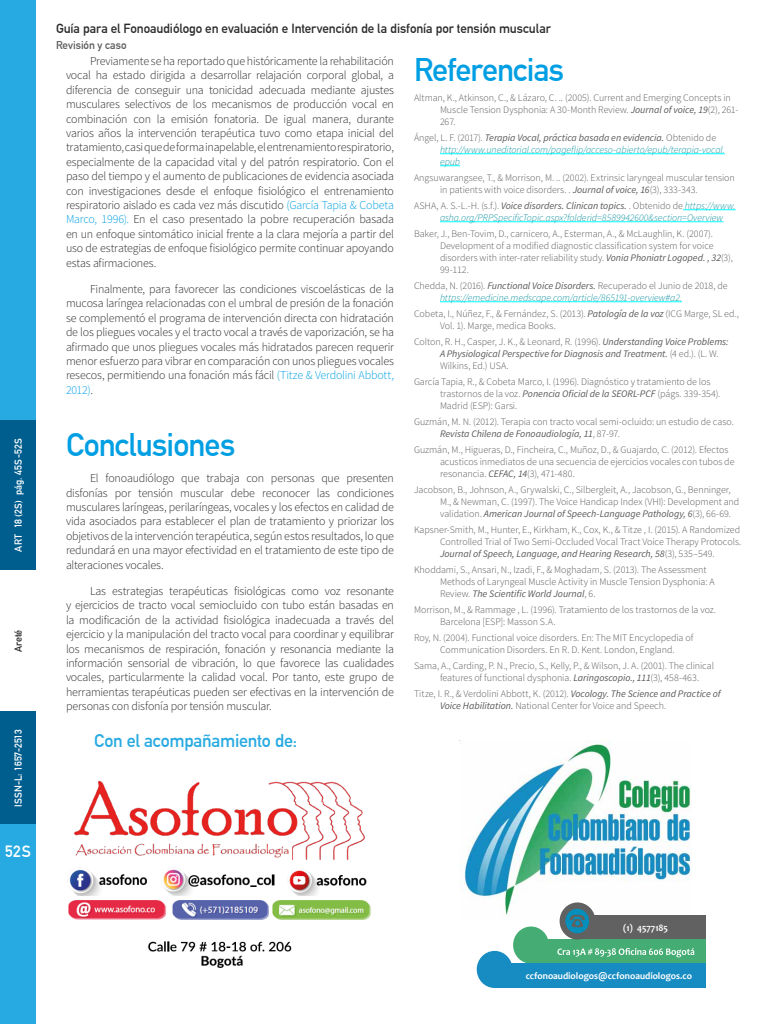
<style>
.page{position:relative;width:768px;height:1024px;background:#fff}
.page>*{position:absolute;margin:0;border:0;box-sizing:border-box;transform-origin:0 0}
.t1{font:700 32px "DIN Alternate";letter-spacing:-.03em;color:#009fe3}
.t2{font:700 18px "DIN Alternate";letter-spacing:-.015em;color:#27aae1}
.t3{font:700 16px "DIN Alternate";color:#fff}
.t4{font:700 13px "DIN Alternate";letter-spacing:-.01em;color:#2a2a2a}
.t5{font:300 12px/14.4px "Source Sans Pro";letter-spacing:-.015em;color:#2a2a2a;text-align:justify}
.t6{font:700 11.1px "DIN Alternate";color:#5a5a5a}
.t7{font:300 10px/12px "Source Sans Pro";letter-spacing:-.005em;color:#5a5a5a}
.t8{font:italic 300 10px/12px "Source Sans Pro";letter-spacing:-.005em;color:#09909f}
.t9{font:italic 10px/12px "Source Sans Pro";letter-spacing:-.005em;color:#5a5a5a}
.t10{font:700 10px "DIN Alternate";letter-spacing:.015em;color:#fff}
.t11{font:700 10px "DIN Alternate";color:#2a2a2a}
.t12{font:700 9.8px "Candara";color:#fff}
.s1{color:#009fe3}
.s2{font-weight:400;font-style:italic}
.s3{font-style:normal;color:#5a5a5a}
.s4{font-weight:400;color:#5a5a5a}
.s5{font-weight:300;font-style:normal}
</style>
<div class="page">
<hr style="left:440px;top:154px;width:285px;height:1px;background:#0ff">
<svg style="left:440px;top:166px;width:20px;height:1px"></svg>
<hr style="left:683px;top:210px;width:53px;height:1px;background:#0ff">
<hr style="left:440px;top:222px;width:283px;height:1px;background:#0ff">
<hr style="left:440px;top:302px;width:242px;height:1px;background:#0ff">
<img style="left:74px;top:780px;width:291px;height:80px">
<img style="left:69px;top:869px;width:298px;height:27px">
<img style="left:68px;top:900px;width:303px;height:68px">
<img style="left:459px;top:743px;width:232px;height:176px">
<div style="left:513px;top:927px;width:36px;height:37px;background:#45ad73;border-radius:50%"></div>
<div style="left:477px;top:951px;width:36px;height:37px;background:#178cc2;border-radius:50%"></div>
<div style="left:577px;top:915px;width:129px;height:25px;background:#616161"></div>
<div style="left:532px;top:940px;width:174px;height:24px;background:#45ad73"></div>
<div style="left:495px;top:964px;width:211px;height:24px;background:#178cc2"></div>
<svg style="left:557px;top:948px;width:137px;height:9px"></svg>
<div style="left:560px;top:902px;width:35px;height:38px;background:#616161;border-radius:50%"></div>
<svg style="left:565px;top:909px;width:24px;height:24px"></svg>
<div style="left:0;top:712px;width:36px;height:312px;background:#27aae1"></div>
<div style="left:0;top:0;width:36px;height:570px;background:#27aae1"></div>
<div style="left:0;top:712px;width:36px;height:112px;background:#005e8f"></div>
<div style="left:0;top:420px;width:36px;height:150px;background:#005e8f"></div>
<p class="t10" style="left:11px;top:552px;width:115px;rotate:-90deg">ART 18 (2S) pág. 45S-52S</p>
<p class="t11" style="left:11px;top:652px;width:24px;rotate:-90deg">Areté</p>
<p class="t10" style="left:11px;top:807px;width:79px;rotate:-90deg">ISSN-L: 1657-2513</p>
<h3 class="t3" style="left:5px;top:839px;width:27px">52S</h3>
<p class="t4" style="left:56px;top:19px;width:496px">Guía para el Fonoaudiólogo en evaluación e Intervención de la disfonía por tensión muscular</p>
<p class="t6" style="left:56px;top:36px;width:72px">Revisión y caso</p>
<p class="t5" style="left:66px;top:54px;width:330px;text-indent:24px">Previamente se ha reportado que históricamente la rehabilitación vocal ha estado dirigida a desarrollar relajación corporal global, a diferencia de conseguir una tonicidad adecuada mediante ajustes musculares selectivos de los mecanismos de producción vocal en combinación con la emisión fonatoria. De igual manera, durante varios años la intervención terapéutica tuvo como etapa inicial del tratamiento, casi que de forma inapelable, el entrenamiento respiratorio, especialmente de la capacidad vital y del patrón respiratorio. Con el paso del tiempo y el aumento de publicaciones de evidencia asociada con investigaciones desde el enfoque fisiológico el entrenamiento respiratorio aislado es cada vez más discutido <span class="s1">(García Tapia &amp; Cobeta Marco, 1996).</span> En el caso presentado la pobre recuperación basada en un enfoque sintomático inicial frente a la clara mejoría a partir del uso de estrategias de enfoque fisiológico permite continuar apoyando estas afirmaciones.</p>
<p class="t5" style="left:66px;top:282px;width:330px;text-indent:24px">Finalmente, para favorecer las condiciones viscoelásticas de la mucosa laríngea relacionadas con el umbral de presión de la fonación se complementó el programa de intervención directa con hidratación de los pliegues vocales y el tracto vocal a través de vaporización, se ha afirmado que unos pliegues vocales más hidratados parecen requerir menor esfuerzo para vibrar en comparación con unos pliegues vocales resecos, permitiendo una fonación más fácil <span class="s1">(Titze &amp; Verdolini Abbott, 2012)</span>.</p>
<h1 class="t1" style="left:66px;top:420px;width:171px">Conclusiones</h1>
<p class="t5" style="left:66px;top:471px;width:330px;text-indent:24px">El fonoaudiólogo que trabaja con personas que presenten disfonías por tensión muscular debe reconocer las condiciones musculares laríngeas, perilaríngeas, vocales y los efectos en calidad de vida asociados para establecer el plan de tratamiento y priorizar los objetivos de la intervención terapéutica, según estos resultados, lo que redundará en una mayor efectividad en el tratamiento de este tipo de alteraciones vocales.</p>
<p class="t5" style="left:66px;top:584px;width:330px;text-indent:24px">Las estrategias terapéuticas fisiológicas como voz resonante y ejercicios de tracto vocal semiocluido con tubo están basadas en la modificación de la actividad fisiológica inadecuada a través del ejercicio y la manipulación del tracto vocal para coordinar y equilibrar los mecanismos de respiración, fonación y resonancia mediante la información sensorial de vibración, lo que favorece las cualidades vocales, particularmente la calidad vocal. Por tanto, este grupo de herramientas terapéuticas pueden ser efectivas en la intervención de personas con disfonía por tensión muscular.</p>
<h2 class="t2" style="left:94px;top:727px;width:204px">Con el acompañamiento de:</h2>
<h1 class="t1" style="left:414px;top:45px;width:152px">Referencias</h1>
<p class="t7" style="left:440px;top:91px;width:300px;text-indent:-26px">Altman, K., Atkinson, C., &amp; Lázaro, C. .. (2005). Current and Emerging Concepts in<br>Muscle Tension Dysphonia: A 30-Month Review. <span class="s2">Journal of voice, 19</span>(2), 261-<br>267.</p>
<p class="t8" style="left:440px;top:131px;width:286px;text-indent:-26px"><span class="s3">Ángel, L. F. (2017).</span> <span class="s4">Terapia Vocal, práctica basada en evidencia.</span> <span class="s3">Obtenido de </span>http://www.uneditorial.com/pageflip/acceso-abierto/epub/terapia-vocal. epub</p>
<p class="t7" style="left:440px;top:171px;width:296px;text-indent:-26px">Angsuwarangsee, T., &amp; Morrison, M. .. (2002). Extrinsic laryngeal muscular tension in patients with voice disorders. . <span class="s2">Journal of voice, 16</span>(3), 333-343.</p>
<p class="t8" style="left:440px;top:199px;width:297px;text-indent:-26px"><span class="s3">ASHA, A. S.-L.-H. (s.f.).</span> <span class="s4">Voice disorders. Clinican topics.</span> <span class="s3">. Obtenido de</span> https://www. asha.org/PRPSpecificTopic.aspx?folderid=8589942600&amp;section=Overview</p>
<p class="t7" style="left:440px;top:227px;width:294px;text-indent:-26px">Baker, J., Ben-Tovim, D., carnicero, A., Esterman, A., &amp; McLaughlin, K. (2007).<br>Development of a modified diagnostic classification system for voice disorders with inter-rater reliability study. <span class="s2">Vonia Phoniatr Logoped. , 32</span>(3), 99-112.</p>
<p class="t8" style="left:440px;top:279px;width:289px;text-indent:-26px"><span class="s3">Chedda, N. (2016).</span> <span class="s4">Functional Voice Disorders.</span> <span class="s3">Recuperado el Junio de 2018, de </span>https://emedicine.medscape.com/article/865191-overview#a2.</p>
<p class="t7" style="left:440px;top:307px;width:300px;text-indent:-26px">Cobeta, I., Núñez, F., &amp; Fernández, S. (2013). <span class="s2">Patología de la voz</span> (ICG Marge, SL ed.,<br>Vol. 1). Marge, medica Books.</p>
<p class="t9" style="left:440px;top:335px;width:290px;text-indent:-26px"><span class="s5">Colton, R. H., Casper, J. K., &amp; Leonard, R. (1996).</span> Understanding Voice Problems:<br>A Physiological Perspective for Diagnosis and Treatment. <span class="s5">(4 ed.). (L. W.<br>Wilkins, Ed.) USA.</span></p>
<p class="t7" style="left:440px;top:375px;width:282px;text-indent:-26px">García Tapia, R., &amp; Cobeta Marco, I. (1996). Diagnóstico y tratamiento de los trastornos de la voz. <span class="s2">Ponencia Oficial de la SEORL-PCF</span> (págs. 339-354).<br>Madrid (ESP): Garsi.</p>
<p class="t7" style="left:440px;top:415px;width:295px;text-indent:-26px">Guzmán, M. N. (2012). Terapia con tracto vocal semi-ocluido: un estudio de caso.<br><span class="s2">Revista Chilena de Fonoaudiología, 11</span>, 87-97.</p>
<p class="t7" style="left:440px;top:443px;width:296px;text-indent:-26px">Guzmán, M., Higueras, D., Fincheira, C., Muñoz, D., &amp; Guajardo, C. (2012). Efectos acusticos inmediatos de una secuencia de ejercicios vocales con tubos de resonancia. <span class="s2">CEFAC, 14</span>(3), 471-480.</p>
<p class="t7" style="left:440px;top:483px;width:301px;text-indent:-26px">Jacobson, B., Johnson, A., Grywalski, C., Silbergleit, A., Jacobson, G., Benninger,<br>M., &amp; Newman, C. (1997). The Voice Handicap Index (VHI): Development and validation. <span class="s2">American Journal of Speech-Language Pathology, 6</span>(3), 66-69.</p>
<p class="t7" style="left:440px;top:523px;width:303px;text-align:justify;text-indent:-26px">Kapsner-Smith, M., Hunter, E., Kirkham, K., Cox, K., &amp; Titze , I. (2015). A Randomized Controlled Trial of Two Semi-Occluded Vocal Tract Voice Therapy Protocols.<br><span class="s2">Journal of Speech, Language, and Hearing Research, 58</span>(3), 535–549.</p>
<p class="t7" style="left:440px;top:563px;width:276px;text-indent:-26px">Khoddami, S., Ansari, N., Izadi, F., &amp; Moghadam, S. (2013). The Assessment<br>Methods of Laryngeal Muscle Activity in Muscle Tension Dysphonia: A<br>Review. <span class="s2">The Scientific World Journal</span>, 6.</p>
<p class="t7" style="left:440px;top:603px;width:278px;text-indent:-26px">Morrison, M., &amp; Rammage , L. (1996). Tratamiento de los trastornos de la voz.<br>Barcelona [ESP]: Masson S.A.</p>
<p class="t7" style="left:440px;top:631px;width:255px;text-indent:-26px">Roy, N. (2004). Functional voice disorders. En: The MIT Encyclopedia of<br>Communication Disorders. En R. D. Kent. London, England.</p>
<p class="t7" style="left:440px;top:659px;width:276px;text-indent:-26px">Sama, A., Carding, P. N., Precio, S., Kelly, P., &amp; Wilson, J. A. (2001). The clinical features of functional dysphonia. <span class="s2">Laringoscopio., 111</span>(3), 458-463.</p>
<p class="t7" style="left:440px;top:687px;width:282px;text-indent:-26px">Titze, I. R., &amp; Verdolini Abbott, K. (2012). <span class="s2">Vocology. The Science and Practice of<br>Voice Habilitation.</span> National Center for Voice and Speech.</p>
<p class="t12" style="left:623px;top:921px;width:47px">(1) 4577185</p>
<p class="t12" style="left:526px;top:969px;width:168px">ccfonoaudiologos@ccfonoaudiologos.co</p>
</div>
